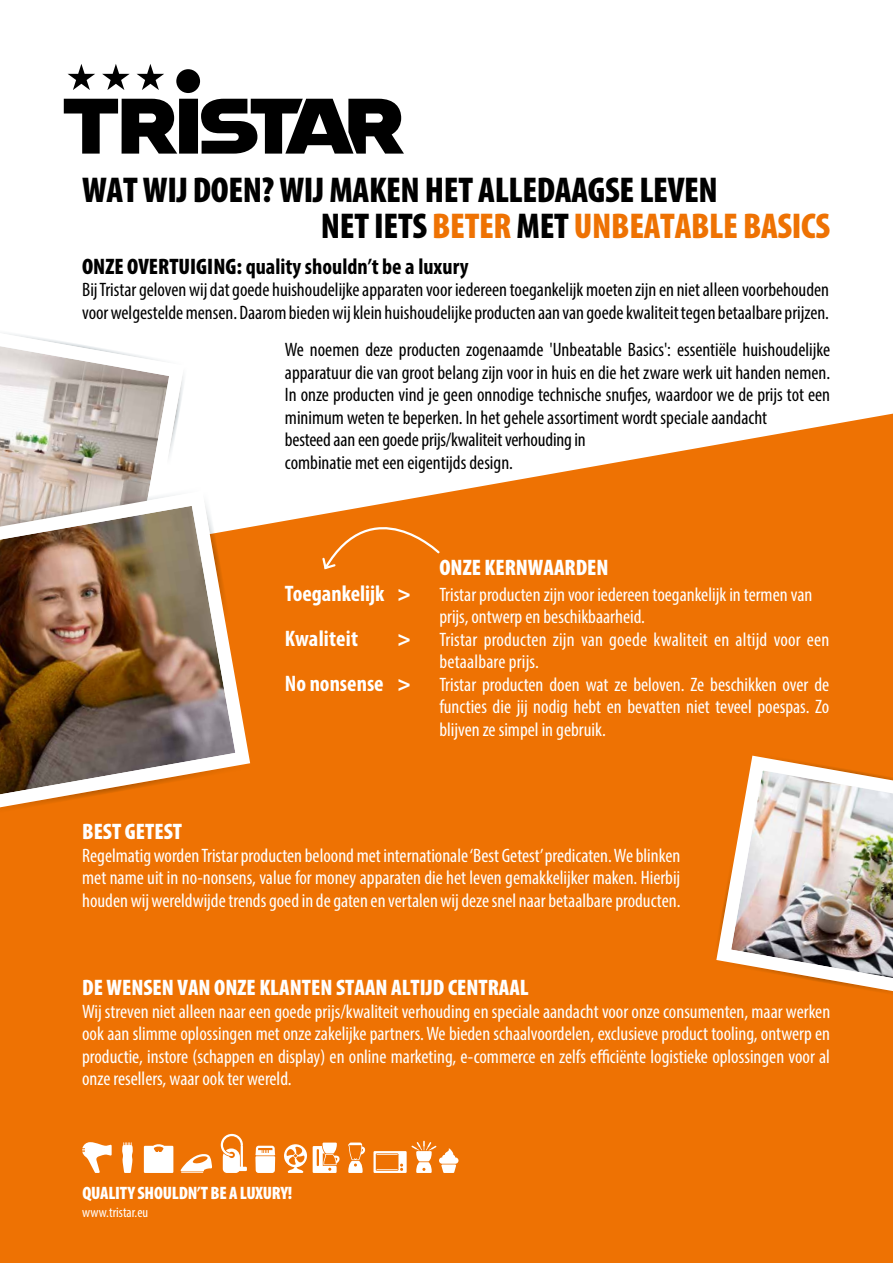
<style>
.page{position:relative;width:893px;height:1263px;background:#fff}
.page>*{position:absolute;margin:0;border:0;box-sizing:border-box;transform-origin:0 0}
.t1{font:900 condensed 36px/36px "Myriad Pro";letter-spacing:-.01em;color:#000}
.t2{font:900 condensed 22.5px "Myriad Pro";color:#fff}
.t3{font:700 condensed 22.5px "Myriad Pro";color:#000}
.t4{font:700 condensed 22.5px "Myriad Pro";color:#fff}
.t5{font:condensed 19.5px/22.5px "Myriad Pro";color:#fff;text-align:justify}
.t6{font:condensed 19.5px/22.5px "Myriad Pro";color:#000}
.t7{font:900 condensed 18px "Myriad Pro";letter-spacing:-.01em;color:#fff}
.t8{font:condensed 14.25px "Myriad Pro";color:#fff}
.s1{color:#ee7203}
.s2{font-weight:900}
.s3{font-weight:900;font-size:22.5px}
</style>
<div class="page">
<div style="left:0;top:414px;width:893px;height:849px;background:#ee7203"></div>
<svg style="left:64px;top:64px;width:340px;height:90px"></svg>
<img style="left:709px;top:748px;width:184px;height:255px">
<svg style="left:0;top:333px;width:231px;height:151px"></svg>
<img style="left:0;top:484px;width:258px;height:344px">
<svg style="left:321px;top:489px;width:120px;height:82px"></svg>
<svg style="left:122px;top:1142px;width:11px;height:31px"></svg>
<svg style="left:82px;top:1142px;width:30px;height:31px"></svg>
<svg style="left:144px;top:1144px;width:29px;height:29px"></svg>
<svg style="left:221px;top:1134px;width:26px;height:39px"></svg>
<svg style="left:255px;top:1146px;width:20px;height:27px"></svg>
<svg style="left:348px;top:1142px;width:17px;height:31px"></svg>
<svg style="left:373px;top:1141px;width:85px;height:32px"></svg>
<svg style="left:181px;top:1154px;width:31px;height:19px"></svg>
<svg style="left:284px;top:1144px;width:23px;height:29px"></svg>
<svg style="left:313px;top:1142px;width:27px;height:31px"></svg>
<h1 class="t1" style="left:321px;top:172px;width:511px;text-indent:-239px">WAT WIJ DOEN? WIJ MAKEN HET ALLEDAAGSE LEVEN<br>NET IETS <span class="s1">BETER</span> MET <span class="s1">UNBEATABLE BASICS</span></h1>
<p class="t3" style="left:82px;top:252px;width:388px"><span class="s2">ONZE OVERTUIGING:</span> quality shouldn’t be a luxury</p>
<p class="t6" style="left:82px;top:278px;width:748px">Bij Tristar geloven wij dat goede huishoudelijke apparaten voor iedereen toegankelijk moeten zijn en niet alleen voorbehouden voor welgestelde mensen. Daarom bieden wij klein huishoudelijke producten aan van goede kwaliteit tegen betaalbare prijzen.</p>
<p class="t6" style="left:285px;top:338px;width:547px">We noemen deze producten zogenaamde 'Unbeatable Basics': essentiële huishoudelijke apparatuur die van groot belang zijn voor in huis en die het zware werk uit handen nemen.<br>In onze producten vind je geen onnodige technische snufjes, waardoor we de prijs tot een minimum weten te beperken. In het gehele assortiment wordt speciale aandacht<br>besteed aan een goede prijs/kwaliteit verhouding in<br>combinatie met een eigentijds design.</p>
<p class="t2" style="left:439px;top:555px;width:171px">ONZE KERNWAARDEN</p>
<p class="t4" style="left:285px;top:579px;width:127px">Toegankelijk <span class="s2">&gt;</span></p>
<p class="t5" style="left:439px;top:583px;width:374px">Tristar producten zijn voor iedereen toegankelijk in termen van prijs, ontwerp en beschikbaarheid.</p>
<p class="t4" style="left:285px;top:624px;width:75px">Kwaliteit</p>
<p class="t5" style="left:439px;top:628px;width:391px;text-indent:-42px"><span class="s3">&gt;</span> Tristar producten zijn van goede kwaliteit en altijd voor een betaalbare prijs.</p>
<p class="t4" style="left:285px;top:669px;width:127px">No nonsense <span class="s2">&gt;</span></p>
<p class="t5" style="left:439px;top:673px;width:391px">Tristar producten doen wat ze beloven. Ze beschikken over de functies die jij nodig hebt en bevatten niet teveel poespas. Zo blijven ze simpel in gebruik.</p>
<p class="t2" style="left:82px;top:819px;width:101px">BEST GETEST</p>
<p class="t5" style="left:82px;top:844px;width:600px">Regelmatig worden Tristar producten beloond met internationale ‘Best Getest’ predicaten. We blinken met name uit in no-nonsens, value for money apparaten die het leven gemakkelijker maken. Hierbij houden wij wereldwijde trends goed in de gaten en vertalen wij deze snel naar betaalbare producten.</p>
<p class="t2" style="left:82px;top:975px;width:448px">DE WENSEN VAN ONZE KLANTEN STAAN ALTIJD CENTRAAL</p>
<p class="t5" style="left:82px;top:999px;width:750px">Wij streven niet alleen naar een goede prijs/kwaliteit verhouding en speciale aandacht voor onze consumenten, maar werken ook aan slimme oplossingen met onze zakelijke partners. We bieden schaalvoordelen, exclusieve product tooling, ontwerp en productie, instore (schappen en display) en online marketing, e-commerce en zelfs efficiënte logistieke oplossingen voor al onze resellers, waar ook ter wereld.</p>
<p class="t7" style="left:82px;top:1183px;width:211px">QUALITY SHOULDN’T BE A LUXURY!</p>
<p class="t8" style="left:82px;top:1204px;width:68px">www.tristar.eu</p>
</div>
